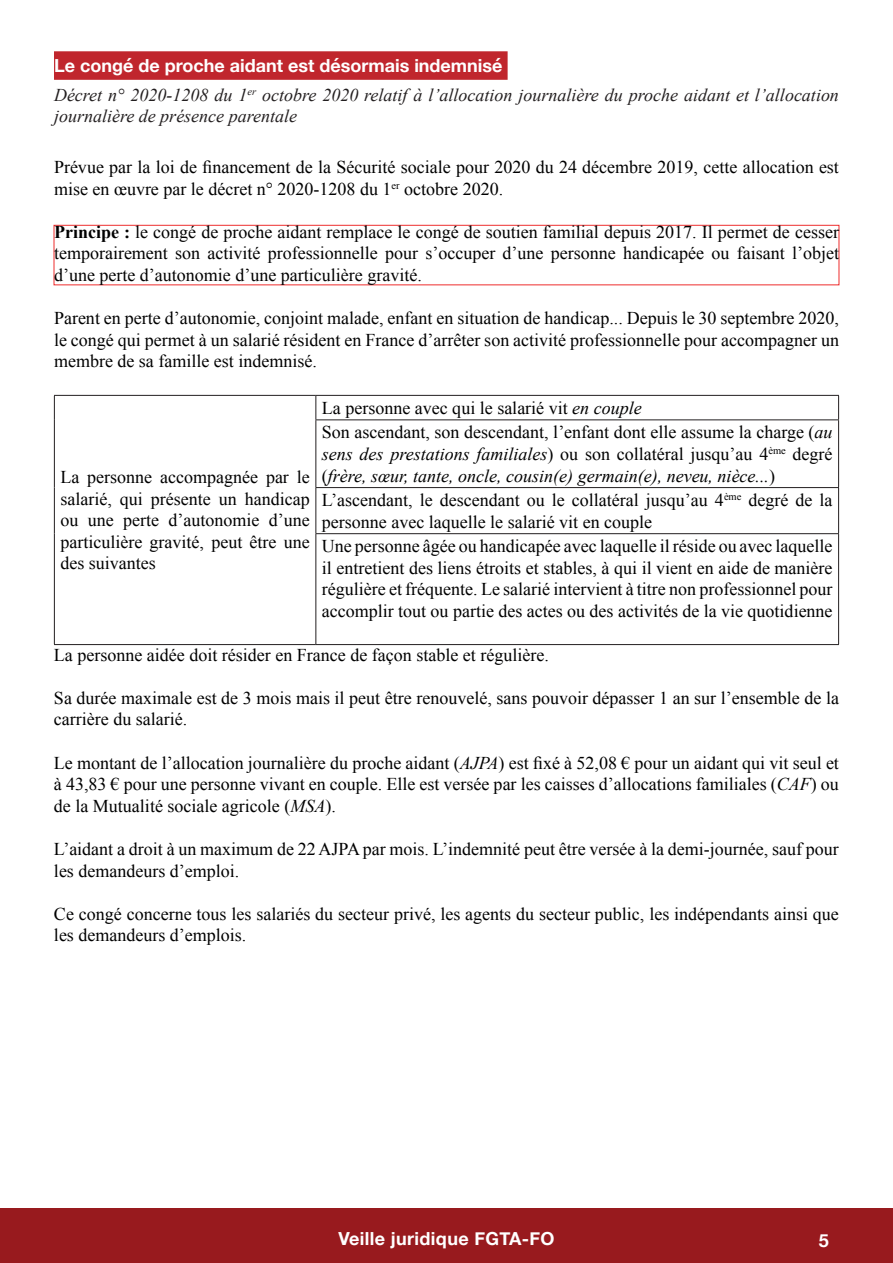
<style>
.page{position:relative;width:893px;height:1263px;background:#fff}
.page>*{position:absolute;margin:0;border:0;box-sizing:border-box;transform-origin:0 0}
.t1{font:18px/21.6px "Times New Roman";color:#000001}
.t2{font:italic 18px/21.6px "Times New Roman";color:#231f20}
.t3{font:italic 18px/21.6px "Times New Roman";color:#000001}
.t4{font:700 18px "Helvetica Neue";color:#fff}
.t5{font:700 18px "Helvetica Neue";letter-spacing:.02em;color:#fff}
.s1{font-weight:700}
.s2{font-style:italic}
.s3{font-style:normal}
</style>
<div class="page">
<div style="left:0;top:1209px;width:893px;height:54px;background:#981a1e"></div>
<div style="left:54px;top:51px;width:454px;height:29px;background:#c0262d"></div>
<div style="left:54px;top:225px;width:785px;height:60px;border:1px solid #ee2d2d"></div>
<hr style="left:54px;top:395px;width:262px;height:1px;background:#231f20">
<svg style="left:54px;top:396px;width:1px;height:24px"></svg>
<hr style="left:54px;top:420px;width:1px;height:68px;background:#231f20">
<hr style="left:54px;top:488px;width:1px;height:46px;background:#231f20">
<hr style="left:54px;top:534px;width:1px;height:110px;background:#231f20">
<hr style="left:54px;top:644px;width:262px;height:1px;background:#231f20">
<hr style="left:316px;top:395px;width:523px;height:1px;background:#231f20">
<svg style="left:315px;top:396px;width:1px;height:23px"></svg>
<svg style="left:838px;top:396px;width:1px;height:23px"></svg>
<hr style="left:315px;top:419px;width:524px;height:1px;background:#231f20">
<hr style="left:315px;top:420px;width:1px;height:67px;background:#231f20">
<hr style="left:838px;top:420px;width:1px;height:67px;background:#231f20">
<hr style="left:315px;top:487px;width:524px;height:1px;background:#231f20">
<hr style="left:315px;top:488px;width:1px;height:45px;background:#231f20">
<hr style="left:838px;top:488px;width:1px;height:45px;background:#231f20">
<hr style="left:315px;top:533px;width:524px;height:1px;background:#231f20">
<hr style="left:315px;top:534px;width:1px;height:110px;background:#231f20">
<hr style="left:838px;top:534px;width:1px;height:110px;background:#231f20">
<hr style="left:316px;top:644px;width:523px;height:1px;background:#231f20">
<p class="t4" style="left:54px;top:51px;width:450px">Le congé de proche aidant est désormais indemnisé</p>
<p class="t2" style="left:54px;top:83px;width:786px">Décret n° 2020-1208 du 1<sup>er</sup> octobre 2020 relatif à l’allocation journalière du proche aidant et l’allocation journalière de présence parentale</p>
<p class="t1" style="left:54px;top:156px;width:786px">Prévue par la loi de financement de la Sécurité sociale pour 2020 du 24 décembre 2019, cette allocation est mise en œuvre par le décret n° 2020-1208 du 1<sup>er</sup> octobre 2020.</p>
<p class="t1" style="left:54px;top:221px;width:786px;text-align:justify"><span class="s1">Principe :</span> le congé de proche aidant remplace le congé de soutien familial depuis 2017. Il permet de cesser temporairement son activité professionnelle pour s’occuper d’une personne handicapée ou faisant l’objet d’une perte d’autonomie d’une particulière gravité.</p>
<p class="t1" style="left:54px;top:307px;width:786px;text-align:justify">Parent en perte d’autonomie, conjoint malade, enfant en situation de handicap... Depuis le 30 septembre 2020, le congé qui permet à un salarié résident en France d’arrêter son activité professionnelle pour accompagner un membre de sa famille est indemnisé.</p>
<p class="t1" style="left:322px;top:395px;width:512px;line-height:24.5px">La personne avec qui le salarié vit <span class="s2">en couple<br></span>Son ascendant, son descendant, l’enfant dont elle assume la charge (<span class="s2">au</span></p>
<p class="t3" style="left:322px;top:443px;width:512px">sens des prestations familiales<span class="s3">) ou son collatéral jusqu’au 4</span><sup>ème</sup> <span class="s3">degré (</span>frère, sœur, tante, oncle, cousin(e) germain(e), neveu, nièce...<span class="s3">)</span></p>
<p class="t1" style="left:322px;top:489px;width:512px">L’ascendant, le descendant ou le collatéral jusqu’au 4<sup>ème</sup> degré de la personne avec laquelle le salarié vit en couple</p>
<p class="t1" style="left:322px;top:535px;width:512px;text-align:justify">Une personne âgée ou handicapée avec laquelle il réside ou avec laquelle il entretient des liens étroits et stables, à qui il vient en aide de manière régulière et fréquente. Le salarié intervient à titre non professionnel pour accomplir tout ou partie des actes ou des activités de la vie quotidienne</p>
<p class="t1" style="left:54px;top:643px;width:496px">La personne aidée doit résider en France de façon stable et régulière.</p>
<p class="t1" style="left:54px;top:687px;width:786px">Sa durée maximale est de 3 mois mais il peut être renouvelé, sans pouvoir dépasser 1 an sur l’ensemble de la carrière du salarié.</p>
<p class="t1" style="left:54px;top:751px;width:786px;text-align:justify">Le montant de l’allocation journalière du proche aidant (<span class="s2">AJPA</span>) est fixé à 52,08 € pour un aidant qui vit seul et à 43,83 € pour une personne vivant en couple. Elle est versée par les caisses d’allocations familiales (<span class="s2">CAF</span>) ou de la Mutualité sociale agricole (<span class="s2">MSA</span>).</p>
<p class="t1" style="left:54px;top:838px;width:786px">L’aidant a droit à un maximum de 22 AJPA par mois. L’indemnité peut être versée à la demi-journée, sauf pour les demandeurs d’emploi.</p>
<p class="t1" style="left:54px;top:903px;width:786px">Ce congé concerne tous les salariés du secteur privé, les agents du secteur public, les indépendants ainsi que les demandeurs d’emplois.</p>
<p class="t1" style="left:60px;top:466px;width:251px;text-align:justify">La personne accompagnée par le salarié, qui présente un handicap ou une perte d’autonomie d’une particulière gravité, peut être une des suivantes</p>
<p class="t5" style="left:338px;top:1224px;width:218px">Veille juridique FGTA-FO</p>
<p class="t4" style="left:819px;top:1226px;width:12px">5</p>
</div>
